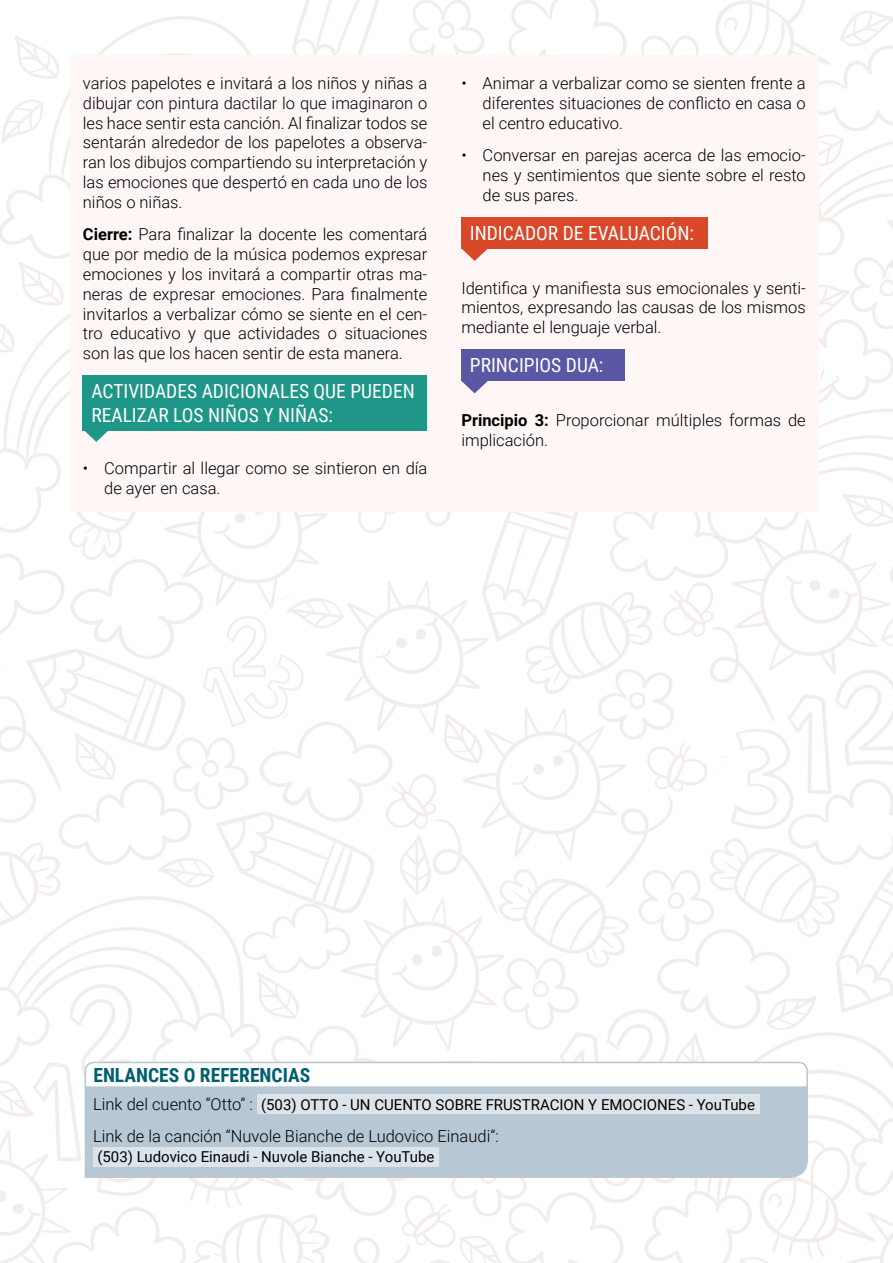
<style>
.page{position:relative;width:893px;height:1263px;background:#fff}
.page>*{position:absolute;margin:0;border:0;box-sizing:border-box;transform-origin:0 0}
.objetivos{font:19.5px/23.4px "Roboto Condensed";color:#fff}
.objetivos-2{font:700 19.5px "Roboto Condensed";color:#015e6f}
.texto{font:300 16.5px/19.8px "Roboto";color:#000;text-align:justify}
.objetivos-3{font:300 16.5px "Roboto";color:#000}
.objetivos-4{font:15px "Roboto";color:#000}
.s1{font-weight:700}
</style>
<div class="page">
<img style="left:0;top:0;width:893px;height:1263px">
<div style="left:70px;top:55px;width:749px;height:457px;background:#fff7f6"></div>
<div style="left:83px;top:375px;width:344px;height:55px;background:#1e9788"></div>
<svg style="left:83px;top:430px;width:27px;height:12px"></svg>
<div style="left:461px;top:217px;width:247px;height:31px;background:#da482a"></div>
<svg style="left:461px;top:248px;width:27px;height:13px"></svg>
<div style="left:461px;top:349px;width:164px;height:32px;background:#5a57a5"></div>
<svg style="left:461px;top:381px;width:27px;height:12px"></svg>
<div style="left:85px;top:1088px;width:723px;height:90px;background:#b7c8d4"></div>
<div style="left:257px;top:1094px;width:502px;height:20px;background:#dce3e9"></div>
<div style="left:93px;top:1147px;width:346px;height:20px;background:#dce3e9"></div>
<svg style="left:84px;top:1061px;width:725px;height:27px"></svg>
<p class="texto" style="left:83px;top:73px;width:346px">varios papelotes e invitará a los niños y niñas a dibujar con pintura dactilar lo que imaginaron o les hace sentir esta canción. Al finalizar todos se sentarán alrededor de los papelotes a observa&shy;ran los dibujos compartiendo su interpretación y las emociones que despertó en cada uno de los niños o niñas.</p>
<p class="texto" style="left:83px;top:224px;width:346px"><span class="s1">Cierre:</span> Para finalizar la docente les comentará que por medio de la música podemos expresar emociones y los invitará a compartir otras ma&shy;neras de expresar emociones. Para finalmente invitarlos a verbalizar cómo se siente en el cen&shy;tro educativo y que actividades o situaciones son las que los hacen sentir de esta manera.</p>
<p class="objetivos" style="left:91px;top:379px;width:325px">ACTIVIDADES ADICIONALES QUE PUEDEN<br>REALIZAR LOS NIÑOS Y NIÑAS:</p>
<p class="texto" style="left:104px;top:458px;width:325px;text-indent:-21px">• Compartir al llegar como se sintieron en día de ayer en casa.</p>
<p class="texto" style="left:483px;top:73px;width:325px;text-indent:-21px">• Animar a verbalizar como se sienten frente a diferentes situaciones de conflicto en casa o el centro educativo.</p>
<p class="texto" style="left:483px;top:145px;width:325px;text-indent:-21px">• Conversar en parejas acerca de las emocio&shy;nes y sentimientos que siente sobre el resto de sus pares.</p>
<p class="objetivos" style="left:470px;top:220px;width:226px">INDICADOR DE EVALUACIÓN:</p>
<p class="texto" style="left:461px;top:277px;width:346px">Identifica y manifiesta sus emocionales y senti&shy;mientos, expresando las causas de los mismos mediante el lenguaje verbal.</p>
<p class="objetivos" style="left:470px;top:353px;width:135px">PRINCIPIOS DUA:</p>
<p class="texto" style="left:461px;top:410px;width:346px"><span class="s1">Principio 3:</span> Proporcionar múltiples formas de implicación.</p>
<p class="objetivos-2" style="left:93px;top:1061px;width:218px">ENLANCES O REFERENCIAS</p>
<p class="objetivos-3" style="left:93px;top:1092px;width:161px">Link del cuento “Otto” :</p>
<p class="objetivos-4" style="left:261px;top:1094px;width:495px">(503) OTTO - UN CUENTO SOBRE FRUSTRACION Y EMOCIONES - YouTube</p>
<p class="objetivos-3" style="left:93px;top:1125px;width:407px">Link de la canción “Nuvole Bianche de Ludovico Einaudi”:</p>
<p class="objetivos-4" style="left:97px;top:1146px;width:339px">(503) Ludovico Einaudi - Nuvole Bianche - YouTube</p>
</div>
